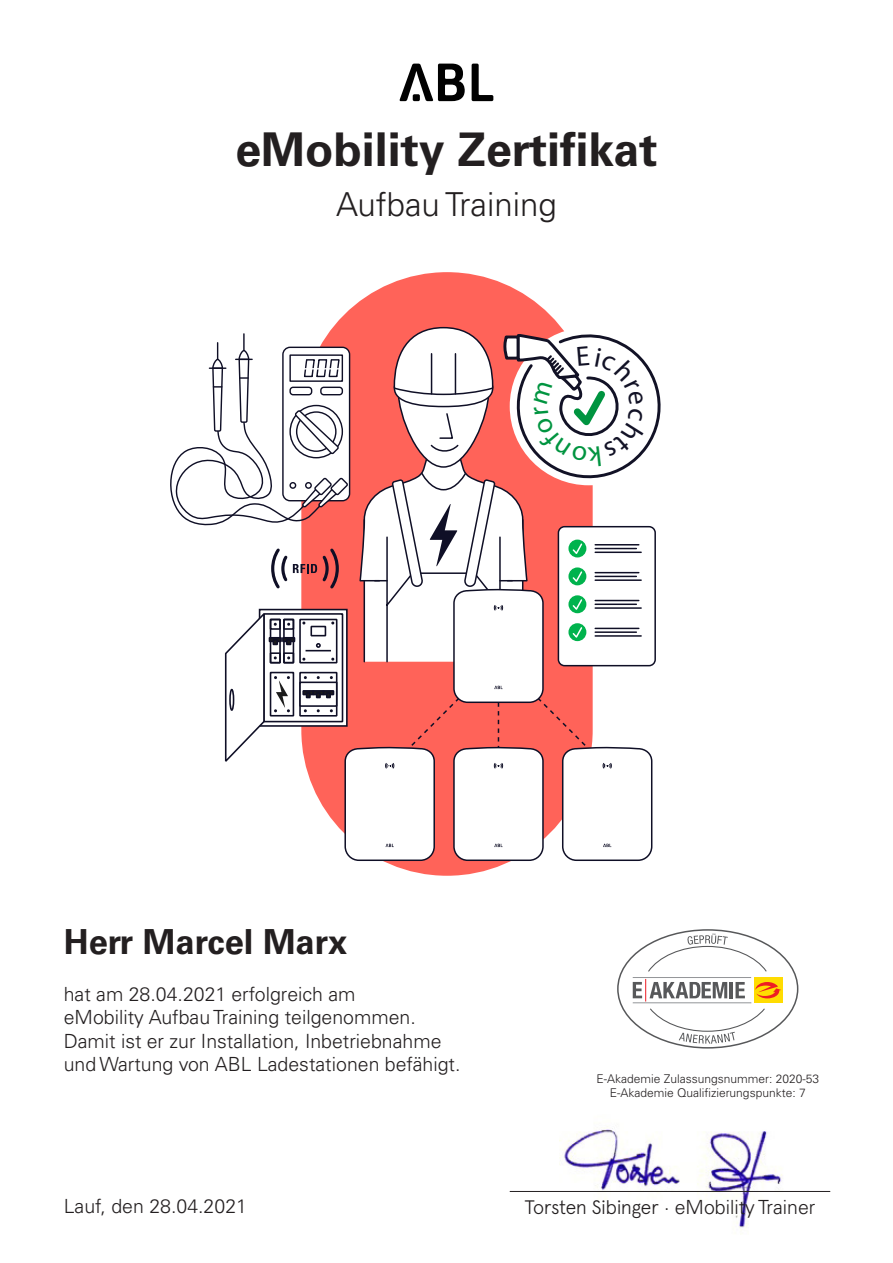
<style>
.page{position:relative;width:893px;height:1263px;background:#fff}
.page>*{position:absolute;margin:0;border:0;box-sizing:border-box;transform-origin:0 0}
.t1{font:700 46.5px "Univers LT Pro 65";color:#231f20}
.t2{font:700 34.5px "Univers LT Pro 65";color:#231f20}
.t3{font:300 33px "Univers LT Pro 45";color:#231f20}
.t4{font:300 19.5px/23.4px "Univers LT Pro 45";color:#231f20}
.t5{font:300 12px "Univers LT Pro 45";color:#231f20}
.s1{font-family:"Apercu"}
</style>
<div class="page">
<img style="left:560px;top:1126px;width:223px;height:102px">
<div style="left:301px;top:272px;width:292px;height:604px;background:#ff6359;border-radius:146px"></div>
<svg style="left:472px;top:64px;width:21px;height:37px"></svg>
<svg style="left:400px;top:64px;width:65px;height:37px"></svg>
<hr style="left:510px;top:1191px;width:320px;height:1px;background:#231f20">
<div style="left:754px;top:977px;width:28px;height:26px;background:#ffdc01"></div>
<svg style="left:633px;top:933px;width:148px;height:111px"></svg>
<svg style="left:170px;top:326px;width:491px;height:536px"></svg>
<p class="t1" style="left:235px;top:117px;width:424px">eMobility Zertifikat</p>
<p class="t3" style="left:336px;top:182px;width:222px">Aufbau Training</p>
<p class="t2" style="left:64px;top:918px;width:285px">Herr Marcel Marx</p>
<p class="t4" style="left:64px;top:982px;width:293px">hat am 28.04.2021 erfolgreich am</p>
<p class="t4" style="left:64px;top:1005px;width:398px">eMobility Aufbau Training teilgenommen.<br>Damit ist er zur Installation, Inbetriebnahme und Wartung von ABL Ladestationen befähigt.</p>
<p class="t4" style="left:64px;top:1194px;width:185px">Lauf, den 28.04.2021</p>
<p class="t5" style="left:596px;top:1070px;width:224px">E-Akademie Zulassungsnummer: 2020-53</p>
<p class="t5" style="left:610px;top:1085px;width:197px">E-Akademie Qualifizierungspunkte: 7</p>
<p class="t4" style="left:525px;top:1195px;width:292px"><span class="s1">Torsten Sibinger</span> · eMobility Trainer</p>
</div>
